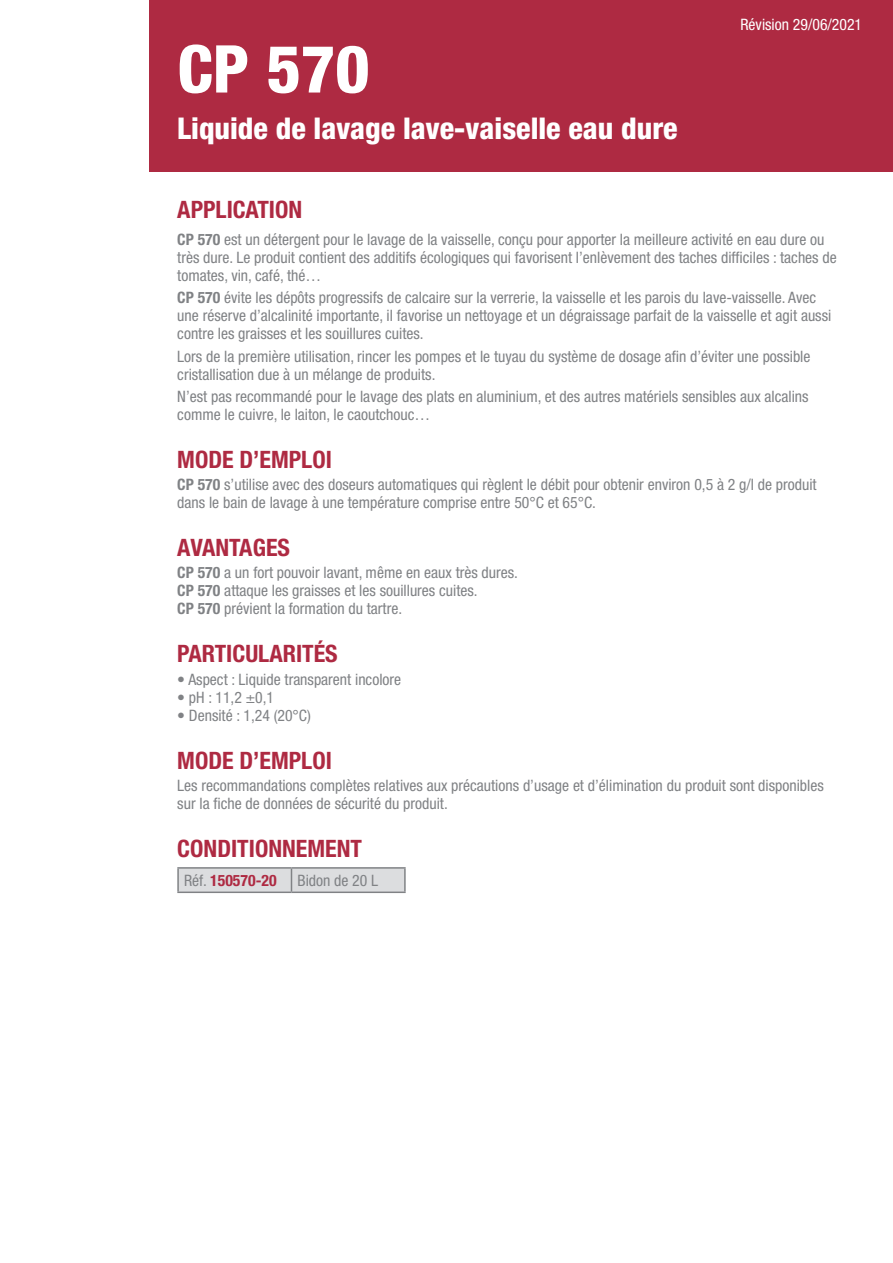
<style>
.page{position:relative;width:893px;height:1263px;background:#fff}
.page>*{position:absolute;margin:0;border:0;box-sizing:border-box;transform-origin:0 0}
.t1{font:800 condensed 66px "Helvetica Neue";color:#fff}
.t2{font:800 condensed 30px "Helvetica Neue";color:#fff}
.t3{font:700 condensed 24px "Helvetica Neue";color:#ae2a42}
.t4{font:condensed 15.75px/18px "Helvetica Neue";color:#808285}
.t5{font:condensed 15.75px "Helvetica Neue";color:#fff}
.t6{font:700 condensed 15.75px "Helvetica Neue";color:#ae2a42}
.s1{font-weight:700}
.s2{font-weight:400;color:#808285}
</style>
<div class="page">
<div style="left:149px;top:0;width:744px;height:172px;background:#ae2a42"></div>
<hr style="left:177px;top:867px;width:114px;height:2px;background:#808285">
<hr style="left:177px;top:869px;width:2px;height:22px;background:#808285">
<hr style="left:291px;top:867px;width:115px;height:2px;background:#808285">
<div style="left:178px;top:868px;width:227px;height:23px;background:#dcdddf"></div>
<hr style="left:404px;top:869px;width:2px;height:22px;background:#808285">
<hr style="left:177px;top:891px;width:114px;height:2px;background:#808285">
<hr style="left:291px;top:891px;width:115px;height:2px;background:#808285">
<h1 class="t1" style="left:177px;top:28px;width:194px">CP 570</h1>
<h2 class="t2" style="left:177px;top:110px;width:502px">Liquide de lavage lave-vaiselle eau dure</h2>
<p class="t5" style="left:740px;top:15px;width:123px">Révision 29/06/2021</p>
<h3 class="t3" style="left:177px;top:195px;width:126px">APPLICATION</h3>
<p class="t4" style="left:177px;top:230px;width:661px"><span class="s1">CP 570</span> est un détergent pour le lavage de la vaisselle, conçu pour apporter la meilleure activité en eau dure ou très dure. Le produit contient des additifs écologiques qui favorisent l’enlèvement des taches difficiles : taches de tomates, vin, café, thé…</p>
<p class="t4" style="left:177px;top:289px;width:655px"><span class="s1">CP 570</span> évite les dépôts progressifs de calcaire sur la verrerie, la vaisselle et les parois du lave-vaisselle. Avec une réserve d’alcalinité importante, il favorise un nettoyage et un dégraissage parfait de la vaisselle et agit aussi contre les graisses et les souillures cuites.</p>
<p class="t4" style="left:177px;top:347px;width:635px">Lors de la première utilisation, rincer les pompes et le tuyau du système de dosage afin d’éviter une possible cristallisation due à un mélange de produits.</p>
<p class="t4" style="left:177px;top:387px;width:633px">N’est pas recommandé pour le lavage des plats en aluminium, et des autres matériels sensibles aux alcalins comme le cuivre, le laiton, le caoutchouc…</p>
<h3 class="t3" style="left:177px;top:445px;width:156px">MODE D’EMPLOI</h3>
<p class="t4" style="left:177px;top:475px;width:641px"><span class="s1">CP 570</span> s’utilise avec des doseurs automatiques qui règlent le débit pour obtenir environ 0,5 à 2 g/l de produit dans le bain de lavage à une température comprise entre 50°C et 65°C.</p>
<h3 class="t3" style="left:177px;top:533px;width:114px">AVANTAGES</h3>
<p class="t4" style="left:177px;top:564px;width:342px"><span class="s1">CP 570</span> a un fort pouvoir lavant, même en eaux très dures.<br><span class="s1">CP 570</span> attaque les graisses et les souillures cuites.<br><span class="s1">CP 570</span> prévient la formation du tartre.</p>
<h3 class="t3" style="left:177px;top:639px;width:162px">PARTICULARITÉS</h3>
<p class="t4" style="left:177px;top:670px;width:225px">• Aspect : Liquide transparent incolore</p>
<p class="t4" style="left:177px;top:688px;width:98px">• pH : 11,2 ±0,1</p>
<p class="t4" style="left:177px;top:706px;width:135px">• Densité : 1,24 (20°C)</p>
<h3 class="t3" style="left:177px;top:745px;width:156px">MODE D’EMPLOI</h3>
<p class="t4" style="left:177px;top:776px;width:648px">Les recommandations complètes relatives aux précautions d’usage et d’élimination du produit sont disponibles sur la fiche de données de sécurité du produit.</p>
<h3 class="t3" style="left:177px;top:834px;width:186px">CONDITIONNEMENT</h3>
<p class="t6" style="left:184px;top:871px;width:94px"><span class="s2">Réf.</span> 150570-20</p>
<p class="t4" style="left:297px;top:872px;width:82px">Bidon de 20 L</p>
</div>
